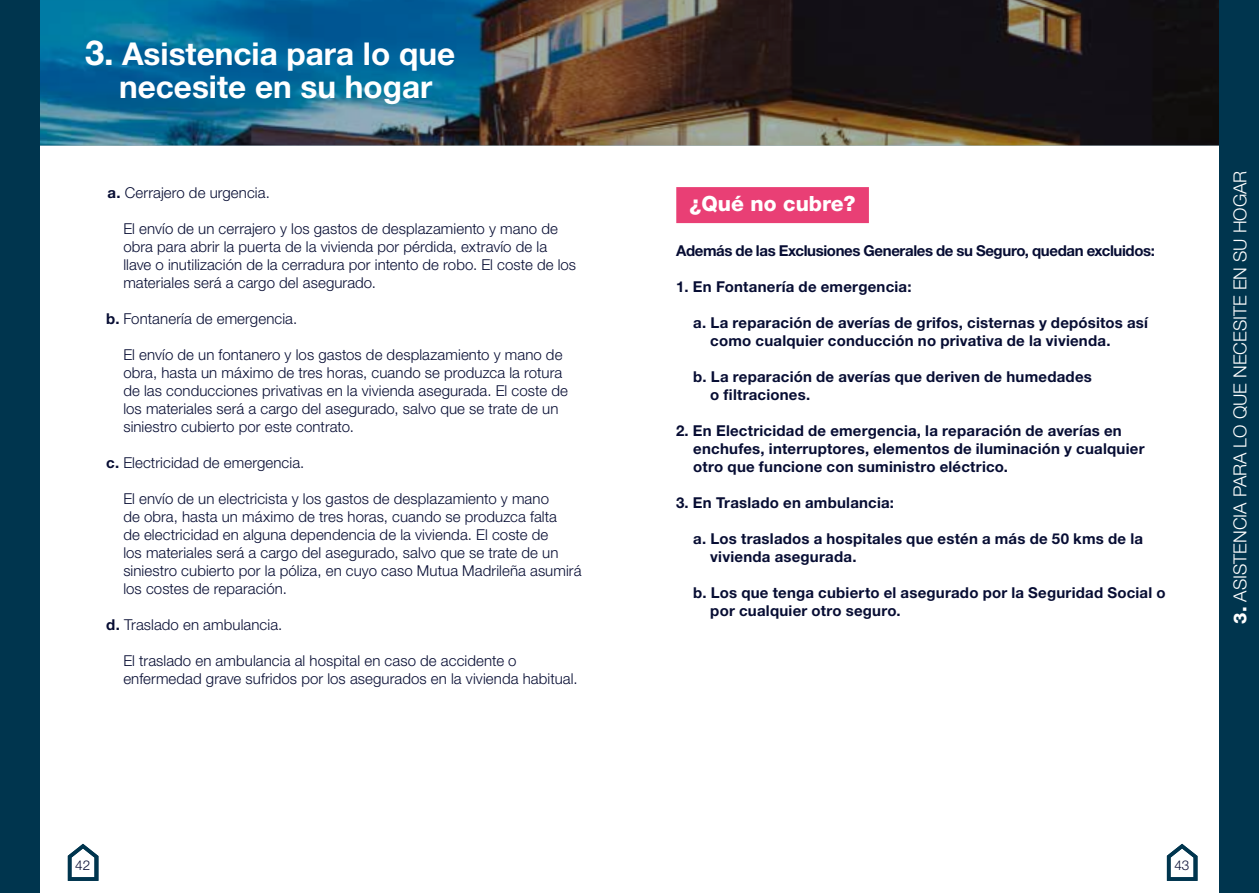
<style>
.page{position:relative;width:1259px;height:893px;background:#fff}
.page>*{position:absolute;margin:0;border:0;box-sizing:border-box;transform-origin:0 0}
.t1{font:700 31.5px/33px "Helvetica Neue LT Std";color:#fff;text-align:center}
.t2{font:800 21px "Helvetica Neue LT Std";color:#fff}
.t3{font:300 18px "Helvetica Neue LT Std";color:#fff}
.t4{font:300 15px/18px "Helvetica Neue LT Std";letter-spacing:.005em;color:#070d33}
.t5{font:700 15px/18px "Helvetica Neue LT Std";letter-spacing:.015em;color:#070d33}
.t6{font:700 15px "Helvetica Neue LT Std";letter-spacing:-.025em;color:#070d33}
.t7{font:300 13.5px "Helvetica Neue LT Std";color:#070d33}
.s1{font-size:34.5px}
.s2{font-weight:700}
.s3{font-weight:800}
</style>
<div class="page">
<img style="left:39px;top:0;width:1180px;height:145px">
<div style="left:1219px;top:0;width:40px;height:893px;background:#00354e"></div>
<div style="left:0;top:0;width:39px;height:893px;background:#00354e"></div>
<svg style="left:1167px;top:844px;width:30px;height:37px"></svg>
<svg style="left:68px;top:844px;width:30px;height:37px"></svg>
<div style="left:676px;top:187px;width:193px;height:36px;background:#e93f75"></div>
<h1 class="t1" style="left:85px;top:37px;width:371px"><span class="s1">3.</span> Asistencia para lo que necesite en su hogar</h1>
<p class="t4" style="left:108px;top:183px;width:164px"><span class="s2">a.</span> Cerrajero de urgencia.</p>
<p class="t4" style="left:123px;top:219px;width:454px">El envío de un cerrajero y los gastos de desplazamiento y mano de obra para abrir la puerta de la vivienda por pérdida, extravío de la llave o inutilización de la cerradura por intento de robo. El coste de los materiales será a cargo del asegurado.</p>
<p class="t4" style="left:106px;top:309px;width:192px"><span class="s2">b.</span> Fontanería de emergencia.</p>
<p class="t4" style="left:123px;top:345px;width:446px">El envío de un fontanero y los gastos de desplazamiento y mano de obra, hasta un máximo de tres horas, cuando se produzca la rotura de las conducciones privativas en la vivienda asegurada. El coste de los materiales será a cargo del asegurado, salvo que se trate de un siniestro cubierto por este contrato.</p>
<p class="t4" style="left:106px;top:453px;width:199px"><span class="s2">c.</span> Electricidad de emergencia.</p>
<p class="t4" style="left:123px;top:489px;width:459px">El envío de un electricista y los gastos de desplazamiento y mano<br>de obra, hasta un máximo de tres horas, cuando se produzca falta<br>de electricidad en alguna dependencia de la vivienda. El coste de<br>los materiales será a cargo del asegurado, salvo que se trate de un siniestro cubierto por la póliza, en cuyo caso Mutua Madrileña asumirá los costes de reparación.</p>
<p class="t4" style="left:106px;top:615px;width:177px"><span class="s2">d.</span> Traslado en ambulancia.</p>
<p class="t4" style="left:123px;top:651px;width:456px">El traslado en ambulancia al hospital en caso de accidente o enfermedad grave sufridos por los asegurados en la vivienda habitual.</p>
<h2 class="t2" style="left:689px;top:191px;width:168px">¿Qué no cubre?</h2>
<p class="t6" style="left:676px;top:241px;width:480px">Además de las Exclusiones Generales de su Seguro, quedan excluidos:</p>
<p class="t5" style="left:676px;top:277px;width:237px">1. En Fontanería de emergencia:</p>
<p class="t5" style="left:710px;top:313px;width:439px;text-indent:-17px">a. La reparación de averías de grifos, cisternas y depósitos así como cualquier conducción no privativa de la vivienda.</p>
<p class="t5" style="left:710px;top:367px;width:383px;text-indent:-17px">b. La reparación de averías que deriven de humedades o filtraciones.</p>
<p class="t5" style="left:693px;top:421px;width:453px;text-indent:-17px">2. En Electricidad de emergencia, la reparación de averías en enchufes, interruptores, elementos de iluminación y cualquier otro que funcione con suministro eléctrico.</p>
<p class="t5" style="left:676px;top:493px;width:219px">3. En Traslado en ambulancia:</p>
<p class="t5" style="left:710px;top:529px;width:434px;text-indent:-17px">a. Los traslados a hospitales que estén a más de 50 kms de la vivienda asegurada.</p>
<p class="t5" style="left:710px;top:583px;width:457px;text-indent:-17px">b. Los que tenga cubierto el asegurado por la Seguridad Social o por cualquier otro seguro.</p>
<p class="t3" style="left:1229px;top:624px;width:454px;rotate:-90deg"><span class="s3">3.</span> ASISTENCIA PARA LO QUE NECESITE EN SU HOGAR</p>
<p class="t7" style="left:75px;top:857px;width:17px">42</p>
<p class="t7" style="left:1174px;top:856px;width:17px">43</p>
</div>
